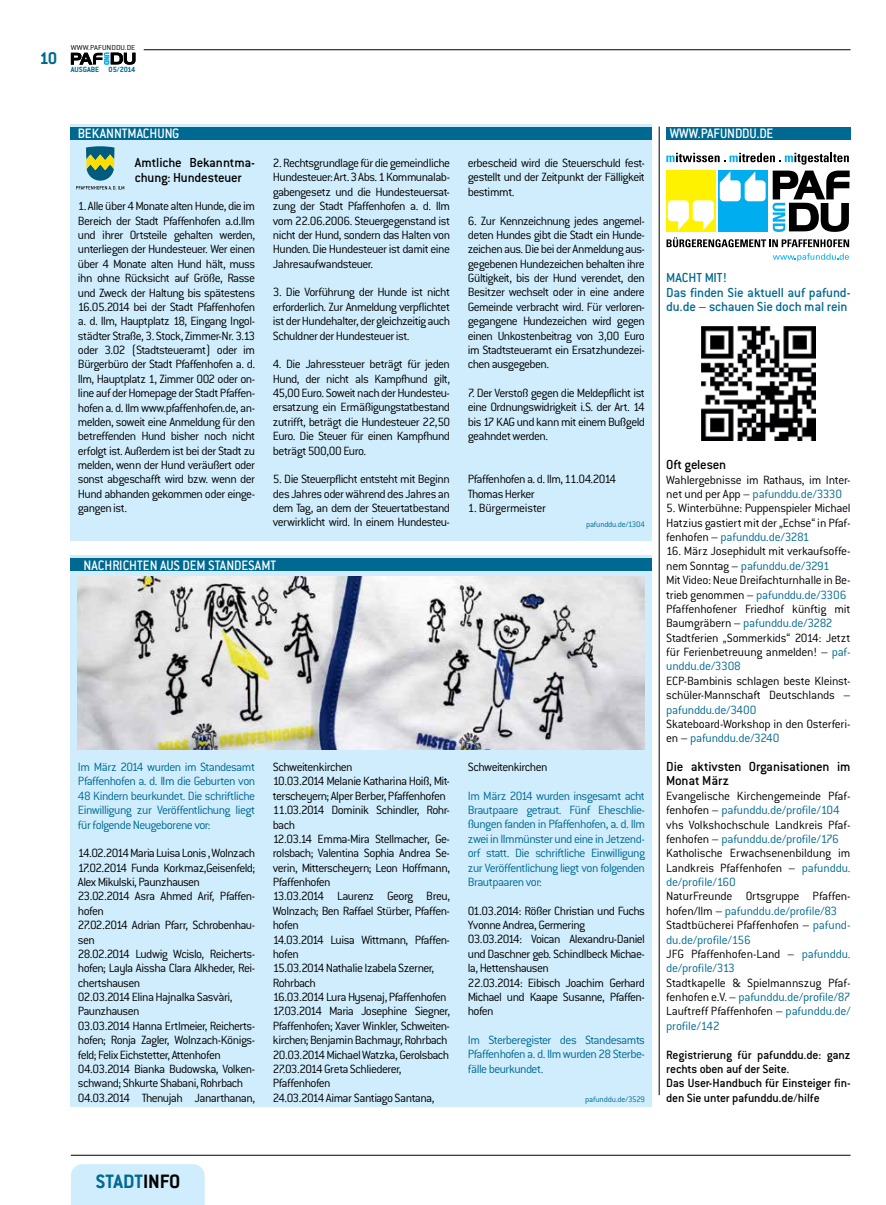
<style>
.page{position:relative;width:886px;height:1205px;background:#fff}
.page>*{position:absolute;margin:0;border:0;box-sizing:border-box;transform-origin:0 0}
.t1{font:700 21.25px "Conduit ITC Std";color:#006991}
.t2{font:700 18.75px "Conduit ITC Std";color:#006991}
.t3{font:500 15px "Conduit ITC Std";color:#fff;scale:.95 1}
.t4{font:500 14.38px/14.4px "Conduit ITC Std";letter-spacing:-.015em;color:#000}
.t5{font:500 14.38px/14.4px "Conduit ITC Std";letter-spacing:-.015em;color:#006991}
.t6{font:300 13.12px/14.4px "Conduit ITC Std";letter-spacing:-.03em;color:#000;text-align:justify}
.t7{font:300 13.12px/14.4px "Conduit ITC Std";letter-spacing:-.045em;color:#006991;text-align:justify}
.t8{font:500 13.12px/14.4px "Conduit ITC Std";letter-spacing:-.015em;color:#000}
.t9{font:300 13.12px/14.4px "Conduit ITC Std";letter-spacing:-.05em;color:#000}
.t10{font:300 13.12px "Conduit ITC Std";letter-spacing:-.015em;color:#006991}
.t11{font:300 8.75px "Conduit ITC Std";letter-spacing:-.02em;color:#006991}
.t12{font:700 8.25px "Conduit ITC Std";color:#006991}
.t13{font:300 7.88px "Conduit ITC Std";letter-spacing:.01em;color:#000;scale:1.1 1}
.s1{color:#006991}
.s2{color:#000}
</style>
<div class="page">
<div style="left:71px;top:555px;width:581px;height:551px;background:#cfedfc"></div>
<svg style="left:71px;top:53px;width:64px;height:12px"></svg>
<hr style="left:144px;top:50px;width:706px;height:1px;background:#000">
<div style="left:71px;top:1164px;width:134px;height:41px;background:#cfedfc"></div>
<hr style="left:71px;top:1155px;width:779px;height:1px;background:#000">
<div style="left:71px;top:124px;width:581px;height:417px;background:#cfedfc"></div>
<div style="left:71px;top:127px;width:581px;height:13px;background:#006991"></div>
<svg style="left:76px;top:146px;width:48px;height:44px"></svg>
<img style="left:78px;top:576px;width:566px;height:173px">
<div style="left:666px;top:127px;width:184px;height:13px;background:#006991"></div>
<svg style="left:666px;top:153px;width:183px;height:12px"></svg>
<svg style="left:666px;top:171px;width:184px;height:76px"></svg>
<svg style="left:773px;top:253px;width:76px;height:8px"></svg>
<img style="left:701px;top:326px;width:114px;height:114px">
<div style="left:71px;top:558px;width:581px;height:13px;background:#006991"></div>
<hr style="left:659px;top:126px;width:1px;height:969px;background:#000">
<h2 class="t2" style="left:39px;top:47px;width:20px">10</h2>
<p class="t13" style="left:71px;top:42px;width:60px">WWW.PAFUNDDU.DE</p>
<p class="t12" style="left:71px;top:65px;width:66px">AUSGABE 05/2014</p>
<p class="t3" style="left:78px;top:125px;width:108px">BEKANNTMACHUNG</p>
<p class="t4" style="left:135px;top:155px;width:122px">Amtliche Bekanntma&shy;chung: Hundesteuer</p>
<p class="t6" style="left:78px;top:199px;width:179px">1. Alle über 4 Monate alten Hunde, die im Bereich der Stadt Pfaffenhofen a.d.Ilm und ihrer Ortsteile gehalten werden, unterliegen der Hundesteuer. Wer einen über 4 Monate alten Hund hält, muss ihn ohne Rücksicht auf Größe, Rasse und Zweck der Haltung bis spätestens 16.05.2014 bei der Stadt Pfaffenhofen a. d. Ilm, Hauptplatz 18, Eingang Ingol&shy;städter Straße, 3. Stock, Zimmer-Nr. 3.13 oder 3.02 (Stadtsteueramt) oder im Bürgerbüro der Stadt Pfaffenhofen a. d.<br>Ilm, Hauptplatz 1, Zimmer 002 oder on&shy;line auf der Homepage der Stadt Pfaffen&shy;hofen a. d. Ilm www.pfaffenhofen.de, an&shy;melden, soweit eine Anmeldung für den betreffenden Hund bisher noch nicht erfolgt ist. Außerdem ist bei der Stadt zu melden, wenn der Hund veräußert oder sonst abgeschafft wird bzw. wenn der Hund abhanden gekommen oder einge&shy;gangen ist.</p>
<p class="t6" style="left:273px;top:155px;width:179px">2. Rechtsgrundlage für die gemeindliche Hundesteuer: Art. 3 Abs. 1 Kommunalab&shy;gabengesetz und die Hundesteuersat&shy;zung der Stadt Pfaffenhofen a. d. Ilm vom 22.06.2006. Steuergegenstand ist nicht der Hund, sondern das Halten von Hunden. Die Hundesteuer ist damit eine Jahresaufwandsteuer.</p>
<p class="t6" style="left:273px;top:285px;width:179px">3. Die Vorführung der Hunde ist nicht erforderlich. Zur Anmeldung verpflichtet ist der Hundehalter, der gleichzeitig auch Schuldner der Hundesteuer ist.</p>
<p class="t6" style="left:273px;top:357px;width:179px">4. Die Jahressteuer beträgt für jeden Hund, der nicht als Kampfhund gilt, 45,00 Euro. Soweit nach der Hundesteu&shy;ersatzung ein Ermäßigungstatbestand zutrifft, beträgt die Hundesteuer 22,50<br>Euro. Die Steuer für einen Kampfhund beträgt 500,00 Euro.</p>
<p class="t6" style="left:273px;top:472px;width:179px">5. Die Steuerpflicht entsteht mit Beginn des Jahres oder während des Jahres an dem Tag, an dem der Steuertatbestand verwirklicht wird. In einem Hundesteu-</p>
<p class="t3" style="left:84px;top:556px;width:204px">NACHRICHTEN AUS DEM STANDESAMT</p>
<p class="t6" style="left:468px;top:155px;width:179px">erbescheid wird die Steuerschuld fest&shy;gestellt und der Zeitpunkt der Fälligkeit bestimmt.</p>
<p class="t6" style="left:468px;top:213px;width:179px">6. Zur Kennzeichnung jedes angemel&shy;deten Hundes gibt die Stadt ein Hunde&shy;zeichen aus. Die bei der Anmeldung aus&shy;gegebenen Hundezeichen behalten ihre Gültigkeit, bis der Hund verendet, den Besitzer wechselt oder in eine andere Gemeinde verbracht wird. Für verloren&shy;gegangene Hundezeichen wird gegen einen Unkostenbeitrag von 3,00 Euro im Stadtsteueramt ein Ersatzhundezei&shy;chen ausgegeben.</p>
<p class="t6" style="left:468px;top:385px;width:179px">7. Der Verstoß gegen die Meldepflicht ist eine Ordnungswidrigkeit i.S. der Art. 14 bis 17 KAG und kann mit einem Bußgeld geahndet werden.</p>
<p class="t9" style="left:468px;top:472px;width:150px">Pfaffenhofen a. d. Ilm, 11.04.2014<br>Thomas Herker</p>
<p class="t6" style="left:468px;top:500px;width:80px">1. Bürgermeister</p>
<p class="t11" style="left:586px;top:518px;width:60px">pafunddu.de/1304</p>
<p class="t7" style="left:78px;top:759px;width:179px">Im März 2014 wurden im Standesamt Pfaffenhofen a. d. Ilm die Geburten von 48 Kindern beurkundet. Die schriftliche Einwilligung zur Veröffentlichung liegt für folgende Neugeborene vor:</p>
<p class="t6" style="left:78px;top:845px;width:179px;text-align:left">14.02.2014 Maria Luisa Lonis , Wolnzach<br>17.02.2014 Funda Korkmaz,Geisenfeld;<br>Alex Mikulski, Paunzhausen<br>23.02.2014 Asra Ahmed Arif, Pfaffen&shy;hofen<br>27.02.2014 Adrian Pfarr, Schrobenhau&shy;sen<br>28.02.2014 Ludwig Wcislo, Reicherts&shy;hofen; Layla Aissha Clara Alkheder, Rei&shy;chertshausen<br>02.03.2014 Elina Hajnalka Sasvàri,<br>Paunzhausen<br>03.03.2014 Hanna Ertlmeier, Reicherts&shy;hofen; Ronja Zagler, Wolnzach-Königs&shy;feld; Felix Eichstetter, Attenhofen<br>04.03.2014 Bianka Budowska, Volken&shy;schwand; Shkurte Shabani, Rohrbach<br>04.03.2014 Thenujah Janarthanan,</p>
<p class="t6" style="left:273px;top:759px;width:179px;text-align:left">Schweitenkirchen<br>10.03.2014 Melanie Katharina Hoiß, Mit&shy;terscheyern; Alper Berber, Pfaffenhofen<br>11.03.2014 Dominik Schindler, Rohr&shy;bach<br>12.03.14 Emma-Mira Stellmacher, Ge&shy;rolsbach; Valentina Sophia Andrea Se&shy;verin, Mitterscheyern; Leon Hoffmann,<br>Pfaffenhofen<br>13.03.2014 Laurenz Georg Breu,<br>Wolnzach; Ben Raffael Stürber, Pfaffen&shy;hofen<br>14.03.2014 Luisa Wittmann, Pfaffen&shy;hofen<br>15.03.2014 Nathalie Izabela Szerner,<br>Rohrbach<br>16.03.2014 Lura Hysenaj, Pfaffenhofen<br>17.03.2014 Maria Josephine Siegner,<br>Pfaffenhofen; Xaver Winkler, Schweiten&shy;kirchen; Benjamin Bachmayr, Rohrbach<br>20.03.2014 Michael Watzka, Gerolsbach<br>27.03.2014 Greta Schliederer,<br>Pfaffenhofen<br>24.03.2014 Aimar Santiago Santana,</p>
<p class="t6" style="left:468px;top:759px;width:81px">Schweitenkirchen</p>
<p class="t7" style="left:468px;top:788px;width:179px">Im März 2014 wurden insgesamt acht Brautpaare getraut. Fünf Eheschlie&shy;ßungen fanden in Pfaffenhofen, a. d. Ilm zwei in Ilmmünster und eine in Jetzend&shy;orf statt. Die schriftliche Einwilligung zur Veröffentlichung liegt von folgenden Brautpaaren vor:</p>
<p class="t6" style="left:468px;top:903px;width:179px;text-align:left">01.03.2014: Rößer Christian und Fuchs<br>Yvonne Andrea, Germering<br>03.03.2014: Voican Alexandru-Daniel und Daschner geb. Schindlbeck Michae&shy;la, Hettenshausen<br>22.03.2014: Eibisch Joachim Gerhard<br>Michael und Kaape Susanne, Pfaffen&shy;hofen</p>
<p class="t7" style="left:468px;top:1032px;width:179px">Im Sterberegister des Standesamts Pfaffenhofen a. d. Ilm wurden 28 Sterbe&shy;fälle beurkundet.</p>
<p class="t11" style="left:585px;top:1093px;width:61px">pafunddu.de/3529</p>
<p class="t3" style="left:670px;top:125px;width:111px">WWW.PAFUNDDU.DE</p>
<p class="t5" style="left:666px;top:270px;width:186px">MACHT MIT!<br>Das finden Sie aktuell auf pafund&shy;du.de – schauen Sie doch mal rein</p>
<p class="t4" style="left:666px;top:457px;width:61px">Oft gelesen</p>
<p class="t6" style="left:666px;top:472px;width:186px">Wahlergebnisse im Rathaus, im Inter&shy;net und per App – <span class="s1">pafunddu.de/3330</span></p>
<p class="t6" style="left:666px;top:500px;width:186px">5. Winterbühne: Puppenspieler Michael Hatzius gastiert mit der „Echse“ in Pfaf&shy;fenhofen – <span class="s1">pafunddu.de/3281</span></p>
<p class="t6" style="left:666px;top:544px;width:186px;text-align:left">16. März Josephidult mit verkaufsoffe&shy;nem Sonntag – <span class="s1">pafunddu.de/3291<br></span>Mit Video: Neue Dreifachturnhalle in Be&shy;trieb genommen – <span class="s1">pafunddu.de/3306<br></span>Pfaffenhofener Friedhof künftig mit Baumgräbern – <span class="s1">pafunddu.de/3282<br></span>Stadtferien „Sommerkids“ 2014: Jetzt für Ferienbetreuung anmelden! – <span class="s1">paf&shy;unddu.de/3308</span></p>
<p class="t6" style="left:666px;top:673px;width:186px">ECP-Bambinis schlagen beste Kleinst&shy;schüler-Mannschaft Deutschlands –</p>
<p class="t10" style="left:666px;top:701px;width:92px">pafunddu.de/3400</p>
<p class="t6" style="left:666px;top:716px;width:186px">Skateboard-Workshop in den Osterferi&shy;en – <span class="s1">pafunddu.de/3240</span></p>
<p class="t4" style="left:666px;top:759px;width:186px">Die aktivsten Organisationen im<br>Monat März</p>
<p class="t6" style="left:666px;top:788px;width:186px;text-align:left">Evangelische Kirchengemeinde Pfaf&shy;fenhofen – <span class="s1">pafunddu.de/profile/104 </span>vhs Volkshochschule Landkreis Pfaf&shy;fenhofen – <span class="s1">pafunddu.de/profile/176<br></span>Katholische Erwachsenenbildung im Landkreis Pfaffenhofen – <span class="s1">pafunddu. de/profile/160</span></p>
<p class="t6" style="left:666px;top:889px;width:186px;text-align:left">NaturFreunde Ortsgruppe Pfaffen&shy;hofen/Ilm – <span class="s1">pafunddu.de/profile/83<br></span>Stadtbücherei Pfaffenhofen – <span class="s1">pafund&shy;du.de/profile/156<br></span>JFG Pfaffenhofen-Land – <span class="s1">pafunddu. de/profile/313</span></p>
<p class="t6" style="left:666px;top:975px;width:186px">Stadtkapelle &amp; Spielmannszug Pfaf&shy;fenhofen e.V. – <span class="s1">pafunddu.de/profile/87<br></span>Lauftreff Pfaffenhofen – <span class="s1">pafunddu.de/ profile/142</span></p>
<p class="t8" style="left:666px;top:1047px;width:186px">Registrierung für pafunddu.de: ganz rechts oben auf der Seite.<br>Das User-Handbuch für Einsteiger fin&shy;den Sie unter pafunddu.de/hilfe</p>
<h1 class="t1" style="left:96px;top:1169px;width:86px">STADT<span class="s2">INFO</span></h1>
</div>
